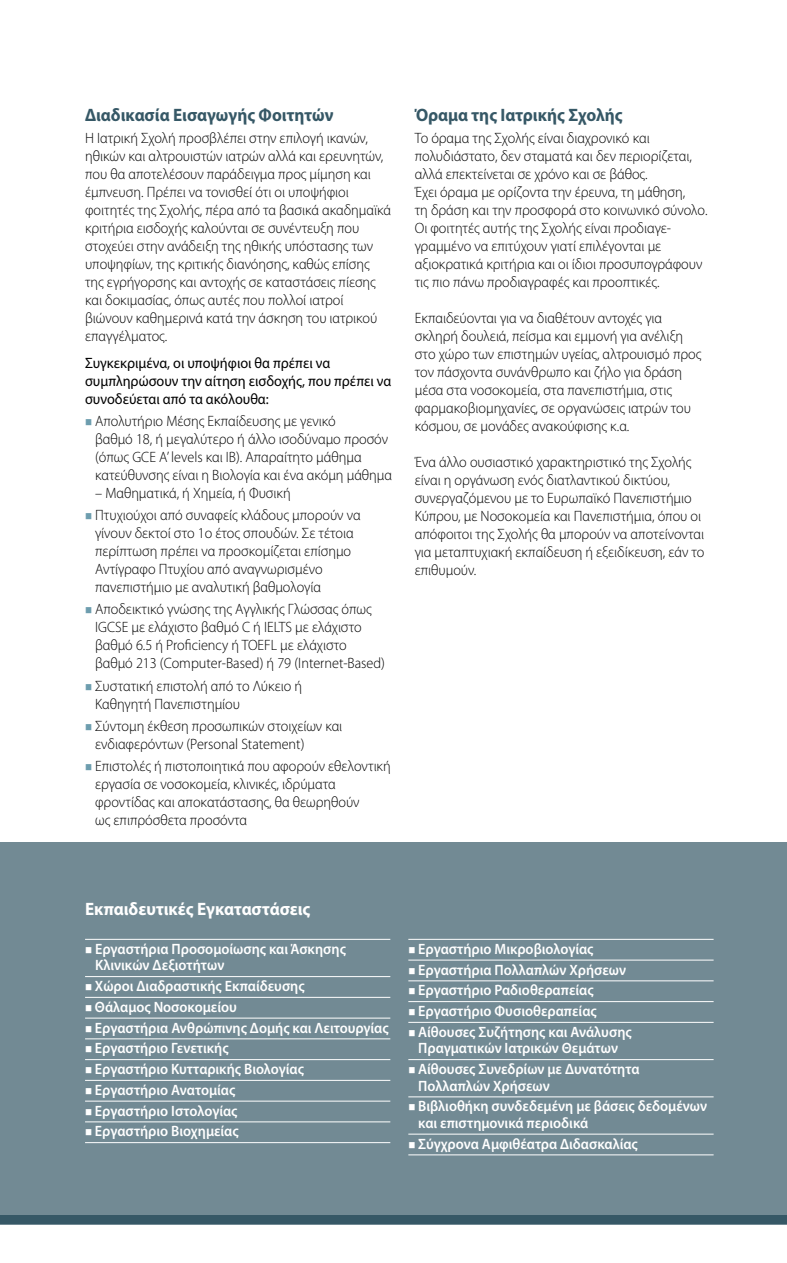
<style>
.page{position:relative;width:787px;height:1263px;background:#fff}
.page>*{position:absolute;margin:0;border:0;box-sizing:border-box;transform-origin:0 0}
.t1{font:700 18px "Myriad Pro";color:#365866;scale:.95 1}
.t2{font:700 18px "Myriad Pro";color:#fff;scale:.95 1}
.t3{font:300 15px/18px "Myriad Pro";color:#000;scale:.95 1}
.t4{font:600 15px/16.5px "Myriad Pro";color:#fff;scale:.95 1}
.t5{font:15px/18px "Myriad Pro";color:#000;scale:.95 1}
.s1{color:#6d9dae}
</style>
<div class="page">
<div style="left:0;top:842px;width:787px;height:382px;background:#728a94"></div>
<div style="left:0;top:1215px;width:787px;height:9px;background:#365866"></div>
<hr style="left:85px;top:939px;width:305px;height:1px;background:#fff">
<hr style="left:85px;top:976px;width:305px;height:1px;background:#fff">
<hr style="left:85px;top:997px;width:305px;height:1px;background:#fff">
<hr style="left:85px;top:1018px;width:305px;height:1px;background:#fff">
<hr style="left:85px;top:1038px;width:305px;height:1px;background:#fff">
<hr style="left:85px;top:1059px;width:305px;height:1px;background:#fff">
<hr style="left:85px;top:1080px;width:305px;height:1px;background:#fff">
<hr style="left:85px;top:1101px;width:305px;height:1px;background:#fff">
<hr style="left:85px;top:1121px;width:305px;height:1px;background:#fff">
<hr style="left:85px;top:1142px;width:305px;height:1px;background:#fff">
<hr style="left:408px;top:939px;width:305px;height:1px;background:#fff">
<hr style="left:408px;top:960px;width:305px;height:1px;background:#fff">
<hr style="left:408px;top:980px;width:305px;height:1px;background:#fff">
<hr style="left:408px;top:1001px;width:305px;height:1px;background:#fff">
<hr style="left:408px;top:1022px;width:305px;height:1px;background:#fff">
<hr style="left:408px;top:1059px;width:305px;height:1px;background:#fff">
<hr style="left:408px;top:1096px;width:305px;height:1px;background:#fff">
<hr style="left:408px;top:1134px;width:305px;height:1px;background:#fff">
<hr style="left:408px;top:1154px;width:305px;height:1px;background:#fff">
<p class="t1" style="left:85px;top:105px;width:263px">Διαδικασία Εισαγωγής Φοιτητών</p>
<p class="t3" style="left:85px;top:129px;width:323px">Η Ιατρική Σχολή προσβλέπει στην επιλογή ικανών, ηθικών και αλτρουιστών ιατρών αλλά και ερευνητών, που θα αποτελέσουν παράδειγμα προς μίμηση και έμπνευση. Πρέπει να τονισθεί ότι οι υποψήφιοι φοιτητές της Σχολής, πέρα από τα βασικά ακαδημαϊκά κριτήρια εισδοχής καλούνται σε συνέντευξη που στοχεύει στην ανάδειξη της ηθικής υπόστασης των υποψηφίων, της κριτικής διανόησης, καθώς επίσης της εγρήγορσης και αντοχής σε καταστάσεις πίεσης και δοκιμασίας, όπως αυτές που πολλοί ιατροί βιώνουν καθημερινά κατά την άσκηση του ιατρικού επαγγέλματος.</p>
<p class="t5" style="left:85px;top:354px;width:324px">Συγκεκριμένα, οι υποψήφιοι θα πρέπει να συμπληρώσουν την αίτηση εισδοχής, που πρέπει να συνοδεύεται από τα ακόλουθα:</p>
<p class="t3" style="left:95px;top:412px;width:314px;text-indent:-10px"><span class="s1">■</span> Απολυτήριο Μέσης Εκπαίδευσης με γενικό<br>βαθμό 18, ή μεγαλύτερο ή άλλο ισοδύναμο προσόν (όπως GCE A’ levels και IB). Απαραίτητο μάθημα κατεύθυνσης είναι η Βιολογία και ένα ακόμη μάθημα</p>
<p class="t3" style="left:95px;top:484px;width:207px">– Μαθηματικά, ή Χημεία, ή Φυσική</p>
<p class="t3" style="left:95px;top:506px;width:281px;text-indent:-10px"><span class="s1">■</span> Πτυχιούχοι από συναφείς κλάδους μπορούν να γίνουν δεκτοί στο 1ο έτος σπουδών. Σε τέτοια περίπτωση πρέπει να προσκομίζεται επίσημο Αντίγραφο Πτυχίου από αναγνωρισμένο πανεπιστήμιο με αναλυτική βαθμολογία</p>
<p class="t3" style="left:95px;top:601px;width:307px;text-indent:-10px"><span class="s1">■</span> Αποδεικτικό γνώσης της Αγγλικής Γλώσσας όπως IGCSE με ελάχιστο βαθμό C ή IELTS με ελάχιστο βαθμό 6.5 ή Proficiency ή TOEFL με ελάχιστο βαθμό 213 (Computer-Based) ή 79 (Internet-Based)</p>
<p class="t3" style="left:95px;top:677px;width:219px;text-indent:-10px"><span class="s1">■</span> Συστατική επιστολή από το Λύκειο ή<br>Καθηγητή Πανεπιστημίου</p>
<p class="t3" style="left:95px;top:717px;width:262px;text-indent:-10px"><span class="s1">■</span> Σύντομη έκθεση προσωπικών στοιχείων και ενδιαφερόντων (Personal Statement)</p>
<p class="t3" style="left:95px;top:757px;width:313px;text-indent:-10px"><span class="s1">■</span> Επιστολές ή πιστοποιητικά που αφορούν εθελοντική εργασία σε νοσοκομεία, κλινικές, ιδρύματα φροντίδας και αποκατάστασης, θα θεωρηθούν<br>ως επιπρόσθετα προσόντα</p>
<p class="t1" style="left:415px;top:105px;width:220px">Όραμα της Ιατρικής Σχολής</p>
<p class="t3" style="left:415px;top:129px;width:310px">Το όραμα της Σχολής είναι διαχρονικό και πολυδιάστατο, δεν σταματά και δεν περιορίζεται, αλλά επεκτείνεται σε χρόνο και σε βάθος.<br>Έχει όραμα με ορίζοντα την έρευνα, τη μάθηση,<br>τη δράση και την προσφορά στο κοινωνικό σύνολο.<br>Οι φοιτητές αυτής της Σχολής είναι προδιαγε&shy;γραμμένο να επιτύχουν γιατί επιλέγονται με αξιοκρατικά κριτήρια και οι ίδιοι προσυπογράφουν τις πιο πάνω προδιαγραφές και προοπτικές.</p>
<p class="t3" style="left:415px;top:309px;width:303px">Εκπαιδεύονται για να διαθέτουν αντοχές για σκληρή δουλειά, πείσμα και εμμονή για ανέλιξη στο χώρο των επιστημών υγείας, αλτρουισμό προς τον πάσχοντα συνάνθρωπο και ζήλο για δράση μέσα στα νοσοκομεία, στα πανεπιστήμια, στις φαρμακοβιομηχανίες, σε οργανώσεις ιατρών του κόσμου, σε μονάδες ανακούφισης κ.α.</p>
<p class="t3" style="left:415px;top:453px;width:306px">Ένα άλλο ουσιαστικό χαρακτηριστικό της Σχολής είναι η οργάνωση ενός διατλαντικού δικτύου, συνεργαζόμενου με το Ευρωπαϊκό Πανεπιστήμιο Κύπρου, με Νοσοκομεία και Πανεπιστήμια, όπου οι απόφοιτοι της Σχολής θα μπορούν να αποτείνονται για μεταπτυχιακή εκπαίδευση ή εξειδίκευση, εάν το επιθυμούν.</p>
<p class="t2" style="left:85px;top:899px;width:239px">Εκπαιδευτικές Εγκαταστάσεις</p>
<p class="t4" style="left:95px;top:941px;width:265px;text-indent:-10px">■ Εργαστήρια Προσομοίωσης και Άσκησης<br>Κλινικών Δεξιοτήτων</p>
<p class="t4" style="left:85px;top:978px;width:233px">■ Χώροι Διαδραστικής Εκπαίδευσης</p>
<p class="t4" style="left:85px;top:999px;width:161px">■ Θάλαμος Νοσοκομείου</p>
<p class="t4" style="left:85px;top:1019px;width:321px">■ Εργαστήρια Ανθρώπινης Δομής και Λειτουργίας</p>
<p class="t4" style="left:85px;top:1040px;width:153px">■ Εργαστήριο Γενετικής</p>
<p class="t4" style="left:85px;top:1061px;width:232px">■ Εργαστήριο Κυτταρικής Βιολογίας</p>
<p class="t4" style="left:85px;top:1082px;width:160px">■ Εργαστήριο Ανατομίας</p>
<p class="t4" style="left:85px;top:1102px;width:162px">■ Εργαστήριο Ιστολογίας</p>
<p class="t4" style="left:85px;top:1123px;width:163px">■ Εργαστήριο Βιοχημείας</p>
<p class="t4" style="left:408px;top:941px;width:196px">■ Εργαστήριο Μικροβιολογίας</p>
<p class="t4" style="left:408px;top:961px;width:231px">■ Εργαστήρια Πολλαπλών Χρήσεων</p>
<p class="t4" style="left:408px;top:982px;width:196px">■ Εργαστήριο Ραδιοθεραπείας</p>
<p class="t4" style="left:408px;top:1003px;width:200px">■ Εργαστήριο Φυσιοθεραπείας</p>
<p class="t4" style="left:408px;top:1024px;width:237px;text-align:center">■ Αίθουσες Συζήτησης και Ανάλυσης<br>Πραγματικών Ιατρικών Θεμάτων</p>
<p class="t4" style="left:418px;top:1061px;width:234px;text-indent:-10px">■ Αίθουσες Συνεδρίων με Δυνατότητα<br>Πολλαπλών Χρήσεων</p>
<p class="t4" style="left:418px;top:1098px;width:306px;text-indent:-10px">■ Βιβλιοθήκη συνδεδεμένη με βάσεις δεδομένων και επιστημονικά περιοδικά</p>
<p class="t4" style="left:408px;top:1135px;width:243px">■ Σύγχρονα Αμφιθέατρα Διδασκαλίας</p>
</div>
